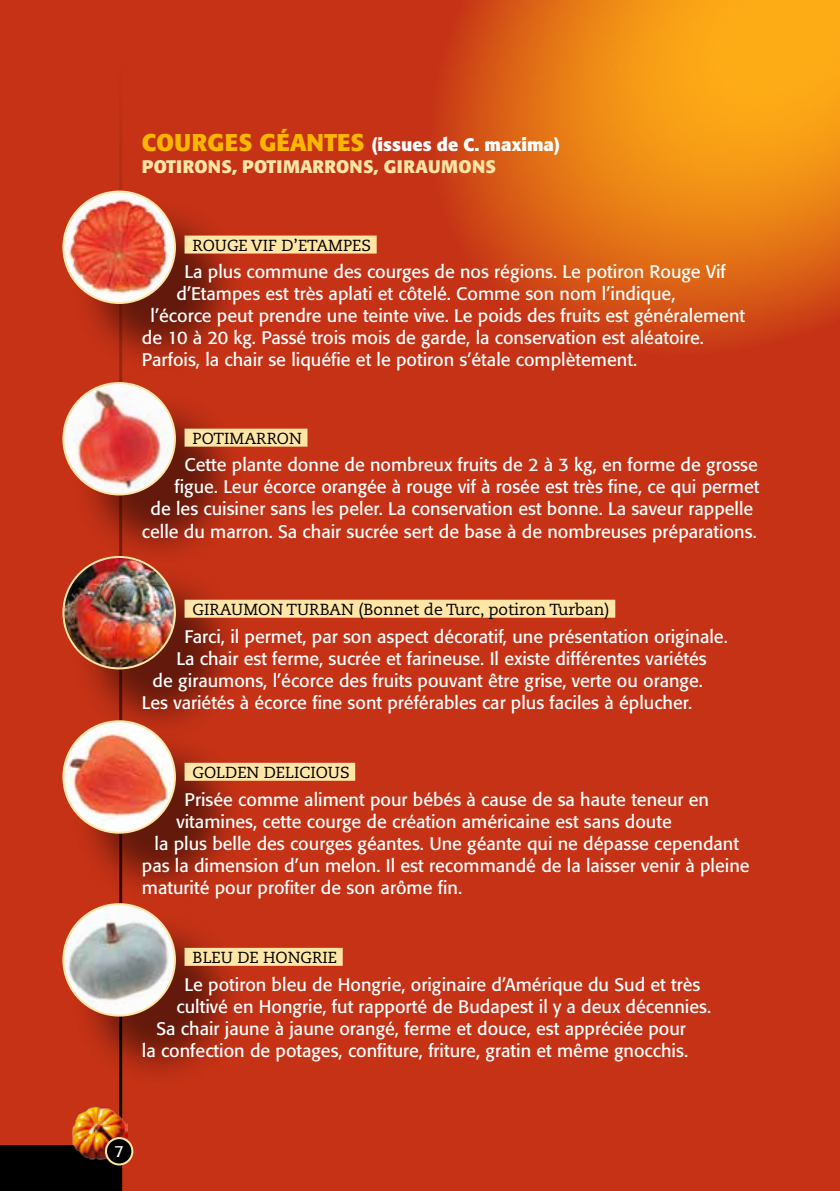
<style>
.page{position:relative;width:840px;height:1191px;background:#fff}
.page>*{position:absolute;margin:0;border:0;box-sizing:border-box;transform-origin:0 0}
.t1{font:18px "Formata";color:#fff}
.t2{font:700 18px/22px "Formata";color:#ffe5a6}
.t3{font:16px "Caecilia";color:#000}
.t4{font:16px "Formata";color:#fff}
.s1{font-size:24px;color:#fbb600}
.s2{color:#fff}
</style>
<div class="page">
<div style="left:0;top:0;width:839px;height:1191px;background:#c53216"></div>
<hr style="left:119px;top:57px;width:3px;height:1134px;background:#fff">
<div style="left:0;top:1145px;width:119px;height:46px;background:#000"></div>
<img style="left:71px;top:1106px;width:56px;height:53px">
<div style="left:72px;top:200px;width:174px;height:175px;background:#000;opacity:.5"></div>
<img style="left:63px;top:191px;width:112px;height:112px;border-radius:56px">
<div style="left:62px;top:190px;width:114px;height:114px;border:2px solid #ffe5a6;border-radius:50%"></div>
<div style="left:72px;top:391px;width:174px;height:175px;background:#000;opacity:.5"></div>
<img style="left:63px;top:383px;width:112px;height:111px;border-radius:56px">
<div style="left:62px;top:382px;width:114px;height:113px;border:2px solid #ffe5a6;border-radius:50%"></div>
<div style="left:72px;top:565px;width:174px;height:175px;background:#000;opacity:.5"></div>
<img style="left:63px;top:557px;width:112px;height:111px;border-radius:56px">
<div style="left:62px;top:556px;width:114px;height:113px;border:2px solid #ffe5a6;border-radius:50%"></div>
<svg style="left:374px;top:0;width:465px;height:344px"></svg>
<div style="left:72px;top:729px;width:174px;height:175px;background:#000;opacity:.5"></div>
<img style="left:63px;top:721px;width:112px;height:111px;border-radius:56px">
<div style="left:62px;top:720px;width:114px;height:113px;border:2px solid #ffe5a6;border-radius:50%"></div>
<div style="left:72px;top:912px;width:174px;height:175px;background:#000;opacity:.5"></div>
<img style="left:63px;top:904px;width:112px;height:111px;border-radius:56px">
<div style="left:62px;top:903px;width:114px;height:113px;border:2px solid #ffe5a6;border-radius:50%"></div>
<div style="left:184px;top:235px;width:192px;height:18px;background:#ffe5a6"></div>
<div style="left:184px;top:428px;width:123px;height:18px;background:#ffe5a6"></div>
<div style="left:184px;top:599px;width:431px;height:18px;background:#ffe5a6"></div>
<div style="left:184px;top:762px;width:171px;height:18px;background:#ffe5a6"></div>
<div style="left:184px;top:948px;width:158px;height:18px;background:#ffe5a6"></div>
<div style="left:106px;top:1138px;width:26px;height:26px;background:#000;border-radius:50%"></div>
<div style="left:105px;top:1137px;width:28px;height:28px;border:2px solid #ffe5a6;border-radius:50%"></div>
<p class="t2" style="left:142px;top:134px;width:419px"><span class="s1">COURGES GÉANTES</span> <span class="s2">(issues de C. maxima)<br></span>POTIRONS, POTIMARRONS, GIRAUMONS</p>
<p class="t3" style="left:192px;top:236px;width:180px">ROUGE VIF D’ETAMPES</p>
<p class="t1" style="left:184px;top:261px;width:542px">La plus commune des courges de nos régions. Le potiron Rouge Vif</p>
<p class="t1" style="left:176px;top:283px;width:500px">d’Etampes est très aplati et côtelé. Comme son nom l’indique,</p>
<p class="t1" style="left:150px;top:305px;width:596px">l’écorce peut prendre une teinte vive. Le poids des fruits est généralement</p>
<p class="t1" style="left:142px;top:327px;width:563px">de 10 à 20 kg. Passé trois mois de garde, la conservation est aléatoire.</p>
<p class="t1" style="left:142px;top:349px;width:496px">Parfois, la chair se liquéfie et le potiron s’étale complètement.</p>
<p class="t3" style="left:192px;top:429px;width:111px">POTIMARRON</p>
<p class="t1" style="left:184px;top:454px;width:574px">Cette plante donne de nombreux fruits de 2 à 3 kg, en forme de grosse</p>
<p class="t1" style="left:174px;top:476px;width:586px">figue. Leur écorce orangée à rouge vif à rosée est très fine, ce qui permet</p>
<p class="t1" style="left:150px;top:498px;width:604px">de les cuisiner sans les peler. La conservation est bonne. La saveur rappelle</p>
<p class="t1" style="left:142px;top:520px;width:616px">celle du marron. Sa chair sucrée sert de base à de nombreuses préparations.</p>
<p class="t3" style="left:192px;top:600px;width:418px">GIRAUMON TURBAN (Bonnet de Turc, potiron Turban)</p>
<p class="t1" style="left:184px;top:625px;width:544px">Farci, il permet, par son aspect décoratif, une présentation originale.</p>
<p class="t1" style="left:176px;top:647px;width:531px">La chair est ferme, sucrée et farineuse. Il existe différentes variétés</p>
<p class="t1" style="left:152px;top:669px;width:551px">de giraumons, l’écorce des fruits pouvant être grise, verte ou orange.</p>
<p class="t1" style="left:142px;top:691px;width:551px">Les variétés à écorce fine sont préférables car plus faciles à éplucher.</p>
<p class="t3" style="left:192px;top:763px;width:158px">GOLDEN DELICIOUS</p>
<p class="t1" style="left:184px;top:788px;width:525px">Prisée comme aliment pour bébés à cause de sa haute teneur en</p>
<p class="t1" style="left:176px;top:810px;width:496px">vitamines, cette courge de création américaine est sans doute</p>
<p class="t1" style="left:154px;top:832px;width:585px">la plus belle des courges géantes. Une géante qui ne dépasse cependant</p>
<p class="t1" style="left:142px;top:854px;width:609px">pas la dimension d’un melon. Il est recommandé de la laisser venir à pleine</p>
<p class="t1" style="left:142px;top:876px;width:321px">maturité pour profiter de son arôme fin.</p>
<p class="t3" style="left:192px;top:948px;width:146px">BLEU DE HONGRIE</p>
<p class="t1" style="left:184px;top:973px;width:517px">Le potiron bleu de Hongrie, originaire d’Amérique du Sud et très</p>
<p class="t1" style="left:176px;top:995px;width:536px">cultivé en Hongrie, fut rapporté de Budapest il y a deux décennies.</p>
<p class="t1" style="left:156px;top:1017px;width:530px">Sa chair jaune à jaune orangé, ferme et douce, est appréciée pour</p>
<p class="t1" style="left:142px;top:1039px;width:547px">la confection de potages, confiture, friture, gratin et même gnocchis.</p>
<p class="t4" style="left:114px;top:1141px;width:11px">7</p>
</div>
